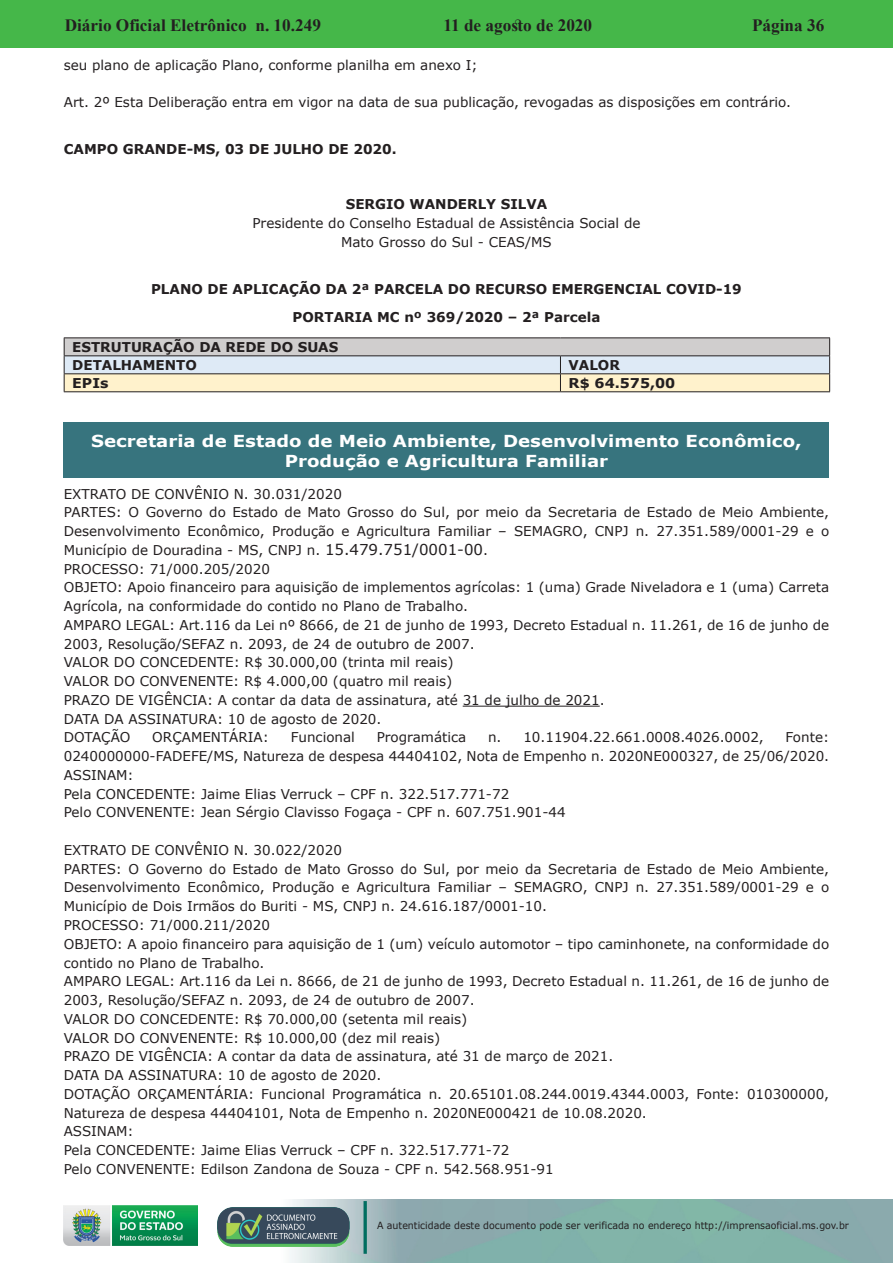
<style>
.page{position:relative;width:893px;height:1263px;background:#fff}
.page>*{position:absolute;margin:0;border:0;box-sizing:border-box;transform-origin:0 0}
.t1{font:700 17.25px "Times New Roman";color:#231f20}
.Atos_Normativos_das{font:700 16.5px/19.8px "Verdana";color:#fff;text-align:center;scale:1.1 1}
.Corpo_de_texto_2{font:13.5px/18.8px "Verdana";color:#231f20}
.Corpo_de_texto{font:700 13.5px "Verdana";color:#231f20}
.Corpo_de_texto-2{font:700 13.5px "Verdana";color:#231f20;scale:1.05 1}
.t2{font:9.9px "Verdana";color:#231f20;scale:.95 1}
.s1{font-size:15px}
</style>
<div class="page">
<div style="left:0;top:0;width:893px;height:48px;background:#45b749"></div>
<img style="left:63px;top:1199px;width:830px;height:64px">
<img style="left:364px;top:1202px;width:2px;height:51px">
<img style="left:218px;top:1207px;width:132px;height:39px">
<img style="left:64px;top:1205px;width:134px;height:41px">
<hr style="left:463px;top:706px;width:137px;height:1px;background:#231f20">
<hr style="left:64px;top:337px;width:496px;height:1px;background:#231f20">
<hr style="left:560px;top:337px;width:270px;height:1px;background:#231f20">
<svg style="left:64px;top:338px;width:766px;height:54px;background:#d8d7cf"></svg>
<div style="left:64px;top:422px;width:765px;height:56px;background:#37747e"></div>
<p class="t1" style="left:65px;top:13px;width:258px">Diário Oficial Eletrônico n. 10.249</p>
<p class="t1" style="left:443px;top:13px;width:150px">11 de agosto de 2020</p>
<p class="t1" style="left:752px;top:13px;width:74px">Página 36</p>
<p class="Corpo_de_texto_2" style="left:64px;top:55px;width:415px">seu plano de aplicação Plano, conforme planilha em anexo I;</p>
<p class="Corpo_de_texto_2" style="left:64px;top:93px;width:729px">Art. 2º Esta Deliberação entra em vigor na data de sua publicação, revogadas as disposições em contrário.</p>
<p class="Corpo_de_texto" style="left:64px;top:139px;width:334px">CAMPO GRANDE-MS, 03 DE JULHO DE 2020.</p>
<p class="Corpo_de_texto" style="left:346px;top:195px;width:203px">SERGIO WANDERLY SILVA</p>
<p class="Corpo_de_texto_2" style="left:252px;top:214px;width:390px">Presidente do Conselho Estadual de Assistência Social de</p>
<p class="Corpo_de_texto_2" style="left:341px;top:232px;width:212px">Mato Grosso do Sul - CEAS/MS</p>
<p class="Corpo_de_texto" style="left:151px;top:280px;width:592px">PLANO DE APLICAÇÃO DA 2ª PARCELA DO RECURSO EMERGENCIAL COVID-19</p>
<p class="Corpo_de_texto" style="left:293px;top:308px;width:309px">PORTARIA MC nº 369/2020 – 2ª Parcela</p>
<p class="Corpo_de_texto" style="left:72px;top:338px;width:268px">ESTRUTURAÇÃO DA REDE DO SUAS</p>
<p class="Corpo_de_texto" style="left:72px;top:355px;width:126px">DETALHAMENTO</p>
<p class="Corpo_de_texto" style="left:569px;top:355px;width:53px">VALOR</p>
<p class="Corpo_de_texto-2" style="left:72px;top:373px;width:36px">EPIs</p>
<p class="Corpo_de_texto-2" style="left:569px;top:373px;width:103px">R$ 64.575,00</p>
<p class="Atos_Normativos_das" style="left:91px;top:431px;width:647px">Secretaria de Estado de Meio Ambiente, Desenvolvimento Econômico,<br>Produção e Agricultura Familiar</p>
<p class="Corpo_de_texto_2" style="left:64px;top:484px;width:280px">EXTRATO DE CONVÊNIO N. 30.031/2020</p>
<p class="Corpo_de_texto_2" style="left:64px;top:503px;width:767px;text-align:justify">PARTES: O Governo do Estado de Mato Grosso do Sul, por meio da Secretaria de Estado de Meio Ambiente, Desenvolvimento Econômico, Produção e Agricultura Familiar – SEMAGRO, CNPJ n. 27.351.589/0001-29 e o Município de Douradina - MS, CNPJ n. <span class="s1">15.479.751/0001-00</span>.</p>
<p class="Corpo_de_texto_2" style="left:64px;top:559px;width:208px">PROCESSO: 71/000.205/2020</p>
<p class="Corpo_de_texto_2" style="left:64px;top:578px;width:767px">OBJETO: Apoio financeiro para aquisição de implementos agrícolas: 1 (uma) Grade Niveladora e 1 (uma) Carreta<br>Agrícola, na conformidade do contido no Plano de Trabalho.</p>
<p class="Corpo_de_texto_2" style="left:64px;top:615px;width:767px">AMPARO LEGAL: Art.116 da Lei nº 8666, de 21 de junho de 1993, Decreto Estadual n. 11.261, de 16 de junho de<br>2003, Resolução/SEFAZ n. 2093, de 24 de outubro de 2007.</p>
<p class="Corpo_de_texto_2" style="left:64px;top:653px;width:391px">VALOR DO CONCEDENTE: R$ 30.000,00 (trinta mil reais)</p>
<p class="Corpo_de_texto_2" style="left:64px;top:672px;width:390px">VALOR DO CONVENENTE: R$ 4.000,00 (quatro mil reais)</p>
<p class="Corpo_de_texto_2" style="left:64px;top:690px;width:542px">PRAZO DE VIGÊNCIA: A contar da data de assinatura, até 31 de julho de 2021.</p>
<p class="Corpo_de_texto_2" style="left:64px;top:709px;width:319px">DATA DA ASSINATURA: 10 de agosto de 2020.</p>
<p class="Corpo_de_texto_2" style="left:64px;top:728px;width:68px">DOTAÇÃO</p>
<p class="Corpo_de_texto_2" style="left:152px;top:728px;width:118px">ORÇAMENTÁRIA:</p>
<p class="Corpo_de_texto_2" style="left:291px;top:728px;width:66px">Funcional</p>
<p class="Corpo_de_texto_2" style="left:377px;top:728px;width:91px">Programática</p>
<p class="Corpo_de_texto_2" style="left:488px;top:728px;width:277px">n. 10.11904.22.661.0008.4026.0002,</p>
<p class="Corpo_de_texto_2" style="left:64px;top:728px;width:767px;text-align:right">Fonte:<br>0240000000-FADEFE/MS, Natureza de despesa 44404102, Nota de Empenho n. 2020NE000327, de 25/06/2020.</p>
<p class="Corpo_de_texto_2" style="left:64px;top:765px;width:71px">ASSINAM:</p>
<p class="Corpo_de_texto_2" style="left:64px;top:784px;width:447px">Pela CONCEDENTE: Jaime Elias Verruck – CPF n. 322.517.771-72</p>
<p class="Corpo_de_texto_2" style="left:64px;top:803px;width:503px">Pelo CONVENENTE: Jean Sérgio Clavisso Fogaça - CPF n. 607.751.901-44</p>
<p class="Corpo_de_texto_2" style="left:64px;top:840px;width:280px">EXTRATO DE CONVÊNIO N. 30.022/2020</p>
<p class="Corpo_de_texto_2" style="left:64px;top:859px;width:767px;text-align:justify">PARTES: O Governo do Estado de Mato Grosso do Sul, por meio da Secretaria de Estado de Meio Ambiente, Desenvolvimento Econômico, Produção e Agricultura Familiar – SEMAGRO, CNPJ n. 27.351.589/0001-29 e o Município de Dois Irmãos do Buriti - MS, CNPJ n. 24.616.187/0001-10.</p>
<p class="Corpo_de_texto_2" style="left:64px;top:915px;width:208px">PROCESSO: 71/000.211/2020</p>
<p class="Corpo_de_texto_2" style="left:64px;top:934px;width:767px">OBJETO: A apoio financeiro para aquisição de 1 (um) veículo automotor – tipo caminhonete, na conformidade do contido no Plano de Trabalho.</p>
<p class="Corpo_de_texto_2" style="left:64px;top:972px;width:767px">AMPARO LEGAL: Art.116 da Lei n. 8666, de 21 de junho de 1993, Decreto Estadual n. 11.261, de 16 de junho de<br>2003, Resolução/SEFAZ n. 2093, de 24 de outubro de 2007.</p>
<p class="Corpo_de_texto_2" style="left:64px;top:1009px;width:405px">VALOR DO CONCEDENTE: R$ 70.000,00 (setenta mil reais)</p>
<p class="Corpo_de_texto_2" style="left:64px;top:1028px;width:378px">VALOR DO CONVENENTE: R$ 10.000,00 (dez mil reais)</p>
<p class="Corpo_de_texto_2" style="left:64px;top:1047px;width:551px">PRAZO DE VIGÊNCIA: A contar da data de assinatura, até 31 de março de 2021.</p>
<p class="Corpo_de_texto_2" style="left:64px;top:1065px;width:319px">DATA DA ASSINATURA: 10 de agosto de 2020.</p>
<p class="Corpo_de_texto_2" style="left:64px;top:1084px;width:767px">DOTAÇÃO ORÇAMENTÁRIA: Funcional Programática n. 20.65101.08.244.0019.4344.0003, Fonte: 010300000,<br>Natureza de despesa 44404101, Nota de Empenho n. 2020NE000421 de 10.08.2020.</p>
<p class="Corpo_de_texto_2" style="left:64px;top:1122px;width:71px">ASSINAM:</p>
<p class="Corpo_de_texto_2" style="left:64px;top:1140px;width:447px">Pela CONCEDENTE: Jaime Elias Verruck – CPF n. 322.517.771-72</p>
<p class="Corpo_de_texto_2" style="left:64px;top:1159px;width:491px">Pelo CONVENENTE: Edilson Zandona de Souza - CPF n. 542.568.951-91</p>
<p class="t2" style="left:377px;top:1219px;width:498px">A autenticidade deste documento pode ser verificada no endereço http://imprensaoficial.ms.gov.br</p>
</div>
